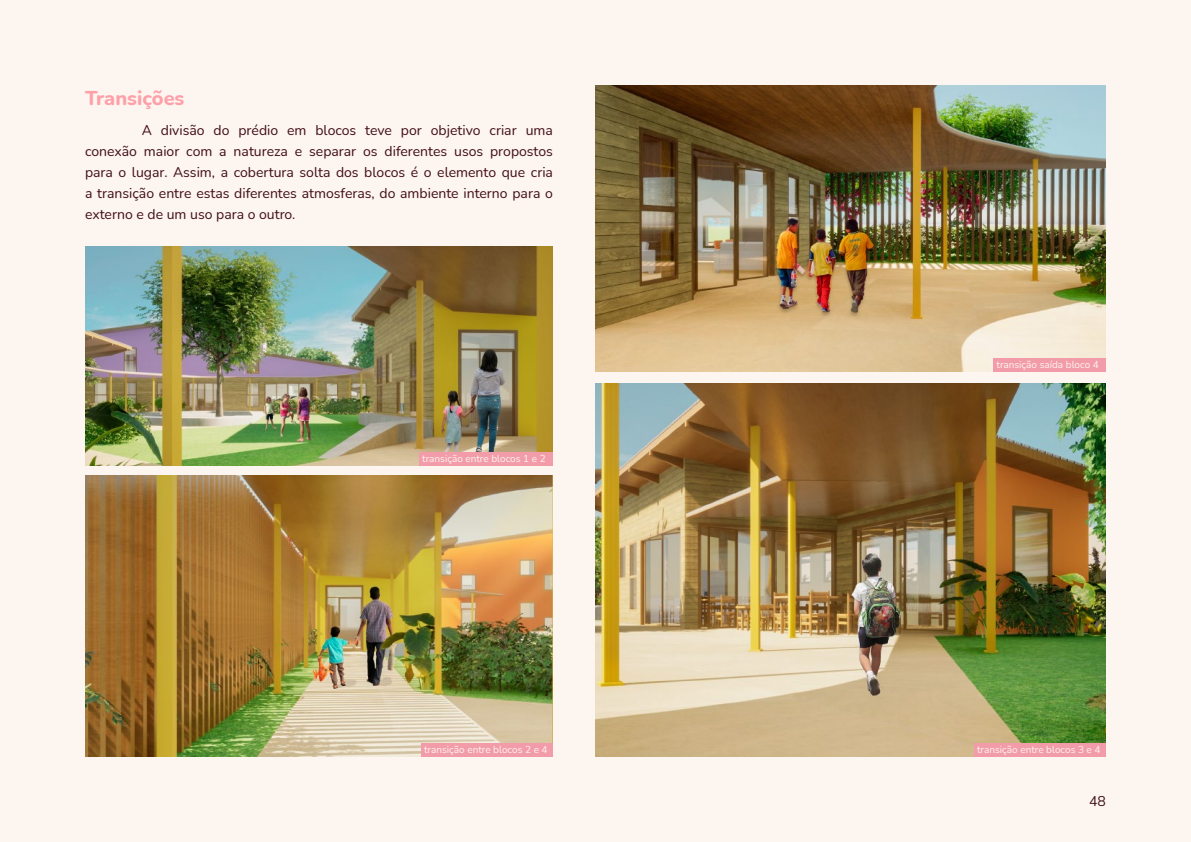
<style>
.page{position:relative;width:1191px;height:842px;background:#fdf5ef}
.page>*{position:absolute;margin:0;border:0;box-sizing:border-box;transform-origin:0 0}
.t1{font:800 20px "Nunito";color:#fda0aa}
.t2{font:14px/21px "Nunito";color:#400d16;text-align:justify}
.t3{font:14px "Nunito";color:#3e1118}
.t4{font:10px "Nunito";color:#fdf5ef}
</style>
<div class="page">
<img style="left:595px;top:85px;width:511px;height:287px">
<img style="left:85px;top:476px;width:468px;height:281px">
<img style="left:595px;top:383px;width:511px;height:374px">
<img style="left:85px;top:246px;width:468px;height:220px">
<div style="left:420px;top:452px;width:133px;height:14px;background:#f39ca9"></div>
<div style="left:421px;top:743px;width:132px;height:14px;background:#f39ca9"></div>
<div style="left:974px;top:743px;width:132px;height:14px;background:#f39ca9"></div>
<div style="left:994px;top:358px;width:112px;height:14px;background:#f39ca9"></div>
<h1 class="t1" style="left:85px;top:84px;width:101px">Transições</h1>
<p class="t2" style="left:85px;top:119px;width:469px;text-indent:57px">A divisão do prédio em blocos teve por objetivo criar uma conexão maior com a natureza e separar os diferentes usos propostos para o lugar. Assim, a cobertura solta dos blocos é o elemento que cria a transição entre estas diferentes atmosferas, do ambiente interno para o externo e de um uso para o outro.</p>
<p class="t4" style="left:422px;top:452px;width:125px">transição entre blocos 1 e 2</p>
<p class="t4" style="left:996px;top:358px;width:104px">transição saída bloco 4</p>
<p class="t4" style="left:424px;top:743px;width:125px">transição entre blocos 2 e 4</p>
<p class="t4" style="left:977px;top:743px;width:125px">transição entre blocos 3 e 4</p>
<p class="t3" style="left:1089px;top:791px;width:18px">48</p>
</div>
